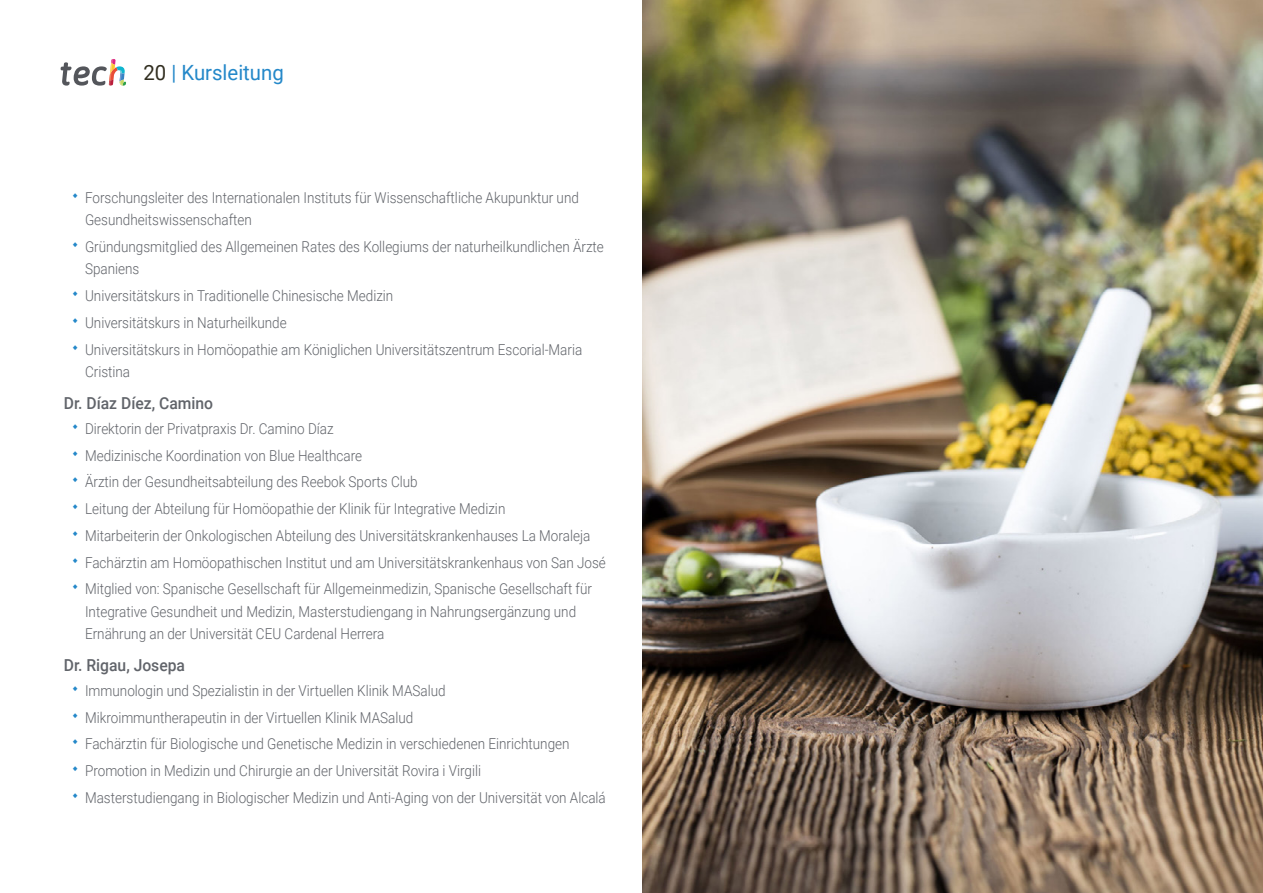
<style>
.page{position:relative;width:1263px;height:893px;background:#fff}
.page>*{position:absolute;margin:0;border:0;box-sizing:border-box;transform-origin:0 0}
.t1{font:21px "Roboto";color:#2488c9}
.t2{font:500 16.5px "Roboto";color:#61646a;scale:.95 1}
.t3{font:300 15px/26.7px "Roboto";color:#61646a;scale:.9 1}
.s1{color:#312e20}
</style>
<div class="page">
<svg style="left:61px;top:59px;width:65px;height:27px"></svg>
<img style="left:642px;top:0;width:621px;height:893px">
<h1 class="t1" style="left:144px;top:57px;width:142px"><span class="s1">20</span> | Kursleitung</h1>
<p class="t3" style="left:85px;top:185px;width:550px;line-height:22.5px">Forschungsleiter des Internationalen Instituts für Wissenschaftliche Akupunktur und<br>Gesundheitswissenschaften</p>
<p class="t3" style="left:85px;top:235px;width:578px;line-height:22.5px">Gründungsmitglied des Allgemeinen Rates des Kollegiums der naturheilkundlichen Ärzte<br>Spaniens</p>
<p class="t3" style="left:85px;top:282px;width:554px">Universitätskurs in Traditionelle Chinesische Medizin<br>Universitätskurs in Naturheilkunde<br>Universitätskurs in Homöopathie am Königlichen Universitätszentrum Escorial-Maria</p>
<p class="t3" style="left:85px;top:358px;width:52px">Cristina</p>
<p class="t2" style="left:64px;top:392px;width:159px">Dr. Díaz Díez, Camino</p>
<p class="t3" style="left:85px;top:414px;width:580px">Direktorin der Privatpraxis Dr. Camino Díaz<br>Medizinische Koordination von Blue Healthcare<br>Ärztin der Gesundheitsabteilung des Reebok Sports Club<br>Leitung der Abteilung für Homöopathie der Klinik für Integrative Medizin<br>Mitarbeiterin der Onkologischen Abteilung des Universitätskrankenhauses La Moraleja Fachärztin am Homöopathischen Institut und am Universitätskrankenhaus von San José Mitglied von: Spanische Gesellschaft für Allgemeinmedizin, Spanische Gesellschaft für</p>
<p class="t3" style="left:85px;top:600px;width:547px;line-height:22.5px">Integrative Gesundheit und Medizin, Masterstudiengang in Nahrungsergänzung und<br>Ernährung an der Universität CEU Cardenal Herrera</p>
<p class="t2" style="left:64px;top:654px;width:129px">Dr. Rigau, Josepa</p>
<p class="t3" style="left:85px;top:677px;width:580px">Immunologin und Spezialistin in der Virtuellen Klinik MASalud<br>Mikroimmuntherapeutin in der Virtuellen Klinik MASalud<br>Fachärztin für Biologische und Genetische Medizin in verschiedenen Einrichtungen Promotion in Medizin und Chirurgie an der Universität Rovira i Virgili<br>Masterstudiengang in Biologischer Medizin und Anti-Aging von der Universität von Alcalá</p>
</div>
